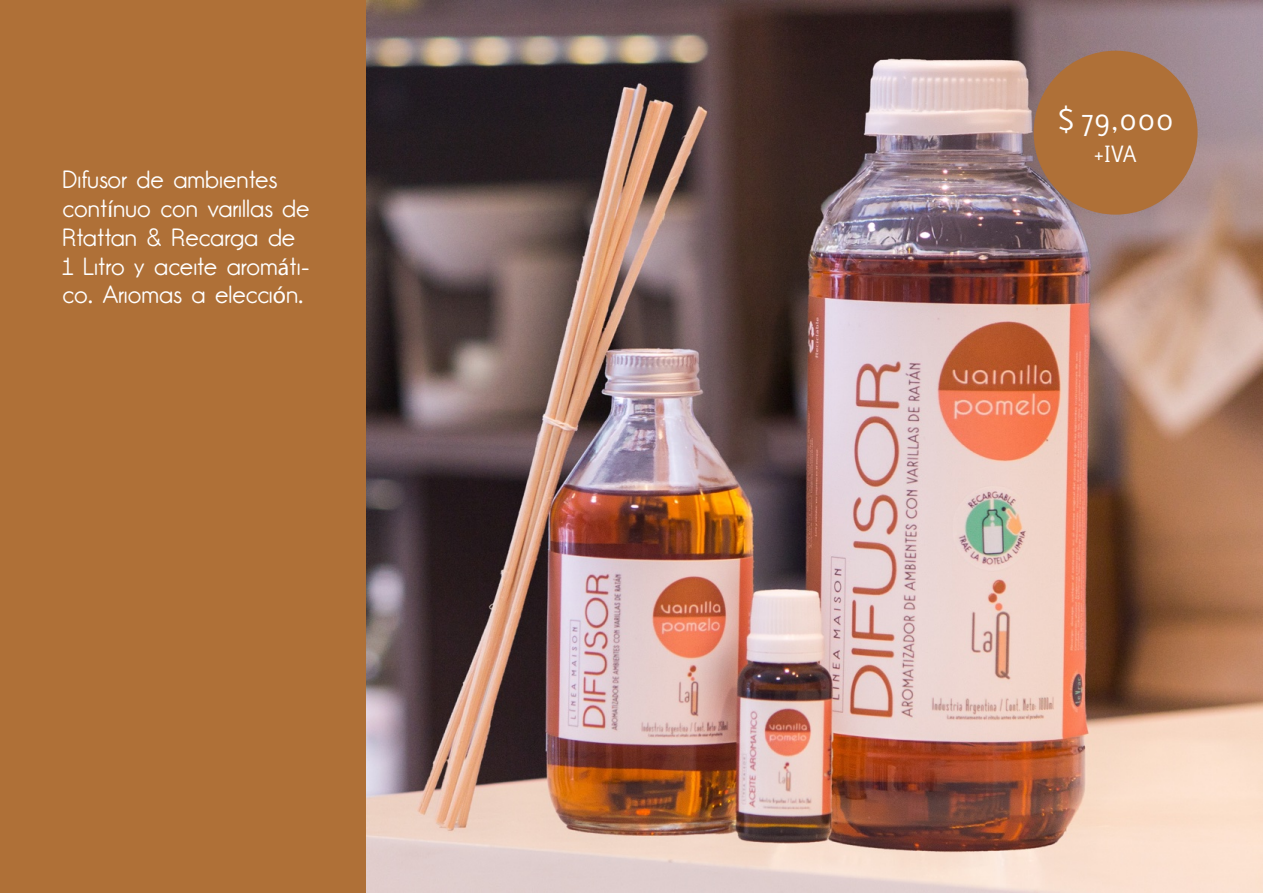
<style>
.page{position:relative;width:1263px;height:893px;background:#fff}
.page>*{position:absolute;margin:0;border:0;box-sizing:border-box;transform-origin:0 0}
.t1{font:27px "Lacuna";color:#fff}
.t2{font:24px/28.8px "Gardens C";color:#fff}
.t3{font:21px "Lacuna";color:#fff}
.s1{font-family:"Myriad Pro"}
</style>
<div class="page">
<img style="left:365px;top:0;width:898px;height:893px">
<div style="left:0;top:0;width:365px;height:893px;background:#af7037"></div>
<div style="left:1034px;top:51px;width:163px;height:164px;background:#af7037;border-radius:50%"></div>
<p class="t2" style="left:63px;top:165px;width:249px">Difusor de ambientes cont<span class="s1">í</span>nuo con varillas de<br>Rtattan &amp; Recarga de<br>1 Litro y aceite arom<span class="s1">á</span>ti&shy;co. Ariomas a elecci<span class="s1">ó</span>n.</p>
<p class="t1" style="left:1058px;top:103px;width:117px">$ 79,000</p>
<p class="t3" style="left:1094px;top:142px;width:45px">+IVA</p>
</div>
